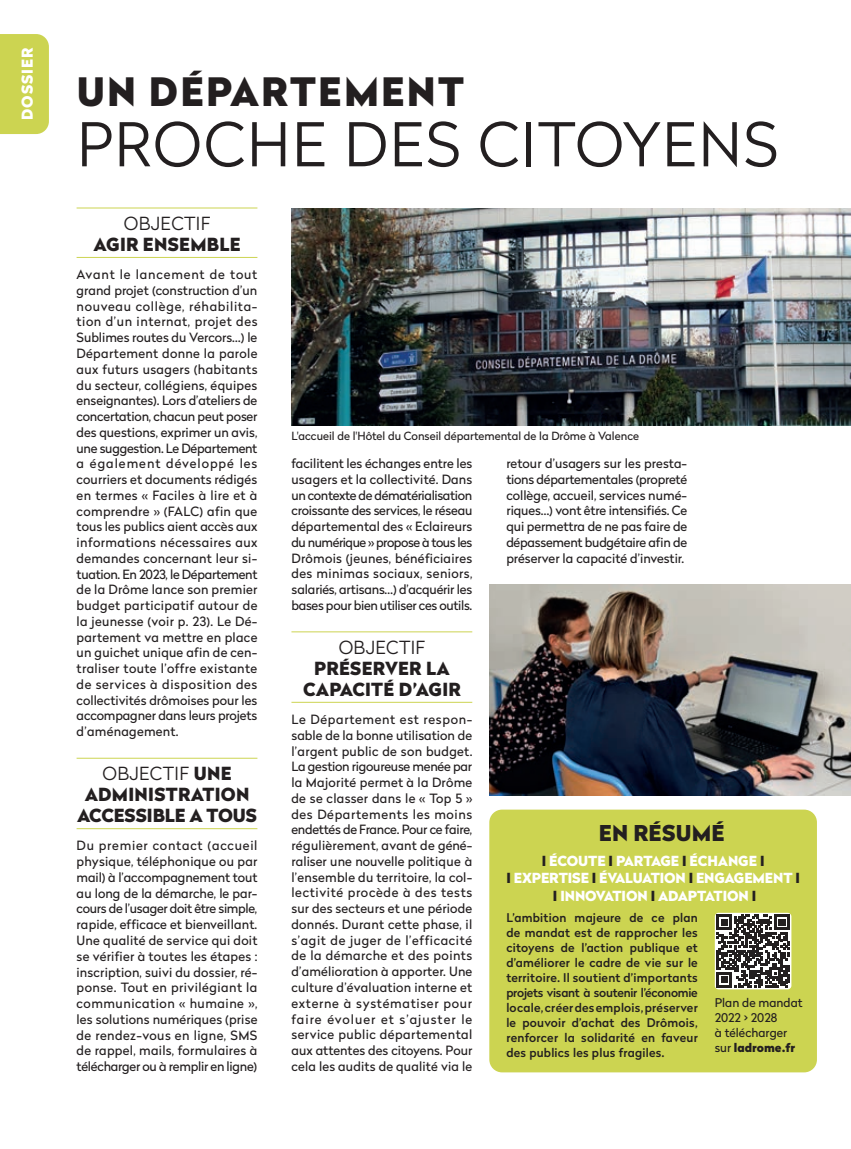
<style>
.page{position:relative;width:851px;height:1149px;background:#fff}
.page>*{position:absolute;margin:0;border:0;box-sizing:border-box;transform-origin:0 0}
.t1{font:300 60px "Radikal";letter-spacing:.025em;color:#231f20}
.t2{font:900 39px "Radikal";letter-spacing:.055em;color:#231f20}
.t3{font:900 21.75px "Radikal";letter-spacing:.01em;color:#231f20}
.t4{font:900 18px/21px "Radikal";letter-spacing:.015em;color:#231f20;text-align:center}
.t5{font:300 18px "Radikal";letter-spacing:.015em;color:#231f20}
.t6{font:900 15px "Radikal";letter-spacing:.055em;color:#fff}
.t7{font:900 13.8px/17.2px "Radikal";letter-spacing:-.01em;color:#fff;text-align:center}
.t8{font:12.75px/15.8px "Radikal";letter-spacing:-.01em;color:#231f20;text-align:justify}
.t9{font:500 12px/15px "Radikal";letter-spacing:.02em;color:#231f20;text-align:justify}
.t10{font:12px/15px "Radikal";color:#231f20}
.t11{font:11.25px "Radikal";color:#231f20}
.s1{font-weight:300}
.s2{color:#231f20}
.s3{font-weight:900}
</style>
<div class="page">
<div style="left:0;top:34px;width:49px;height:100px;background:#ccd451"></div>
<hr style="left:77px;top:207px;width:180px;height:1px;background:#ccd451">
<hr style="left:77px;top:257px;width:180px;height:1px;background:#ccd451">
<hr style="left:77px;top:757px;width:180px;height:1px;background:#ccd451">
<hr style="left:77px;top:828px;width:180px;height:1px;background:#ccd451">
<hr style="left:291px;top:631px;width:181px;height:1px;background:#ccd451">
<hr style="left:291px;top:701px;width:181px;height:1px;background:#ccd451">
<img style="left:291px;top:208px;width:559px;height:217px">
<img style="left:489px;top:584px;width:361px;height:210px">
<div style="left:489px;top:809px;width:327px;height:262px;background:#ccd451;border-radius:13px"></div>
<svg style="left:714px;top:912px;width:77px;height:77px"></svg>
<svg style="left:716px;top:914px;width:73px;height:73px;background:#6d6b6b"></svg>
<p class="t6" style="left:16px;top:120px;width:73px;rotate:-90deg">DOSSIER</p>
<h2 class="t2" style="left:77px;top:63px;width:388px">UN DÉPARTEMENT</h2>
<h1 class="t1" style="left:77px;top:102px;width:703px">PROCHE DES CITOYENS</h1>
<h3 class="t5" style="left:124px;top:210px;width:88px">OBJECTIF</h3>
<h3 class="t4" style="left:93px;top:232px;width:149px">AGIR ENSEMBLE</h3>
<p class="t8" style="left:77px;top:266px;width:182px">Avant le lancement de tout grand projet (construction d’un nouveau collège, réhabilita&shy;tion d’un internat, projet des Sublimes routes du Vercors…) le Département donne la parole aux futurs usagers (habitants du secteur, collégiens, équipes enseignantes). Lors d’ateliers de concertation, chacun peut poser des questions, exprimer un avis, une suggestion. Le Département a également développé les courriers et documents rédigés en termes « Faciles à lire et à comprendre » (FALC) afin que tous les publics aient accès aux informations nécessaires aux demandes concernant leur si&shy;tuation. En 2023, le Département de la Drôme lance son premier budget participatif autour de la jeunesse (voir p. 23). Le Dé&shy;partement va mettre en place un guichet unique afin de cen&shy;traliser toute l’offre existante de services à disposition des collectivités drômoises pour les accompagner dans leurs projets d’aménagement.</p>
<h3 class="t4" style="left:77px;top:761px;width:181px"><span class="s1">OBJECTIF</span> UNE<br>ADMINISTRATION<br>ACCESSIBLE A TOUS</h3>
<p class="t8" style="left:77px;top:837px;width:182px">Du premier contact (accueil physique, téléphonique ou par mail) à l’accompagnement tout au long de la démarche, le par&shy;cours de l’usager doit être simple, rapide, efficace et bienveillant.<br>Une qualité de service qui doit se vérifier à toutes les étapes : inscription, suivi du dossier, ré&shy;ponse. Tout en privilégiant la communication « humaine », les solutions numériques (prise de rendez-vous en ligne, SMS de rappel, mails, formulaires à télécharger ou à remplir en ligne)</p>
<p class="t11" style="left:291px;top:428px;width:349px">L'accueil de l'Hôtel du Conseil départemental de la Drôme à Valence</p>
<p class="t8" style="left:291px;top:455px;width:182px">facilitent les échanges entre les usagers et la collectivité. Dans un contexte de dématérialisation croissante des services, le réseau départemental des « Eclaireurs du numérique » propose à tous les Drômois (jeunes, bénéficiaires des minimas sociaux, seniors, salariés, artisans…) d’acquérir les bases pour bien utiliser ces outils.</p>
<h3 class="t5" style="left:338px;top:634px;width:88px">OBJECTIF</h3>
<h3 class="t4" style="left:303px;top:656px;width:159px">PRÉSERVER LA<br>CAPACITÉ D’AGIR</h3>
<p class="t8" style="left:291px;top:711px;width:182px">Le Département est respon&shy;sable de la bonne utilisation de l’argent public de son budget.<br>La gestion rigoureuse menée par la Majorité permet à la Drôme de se classer dans le « Top 5 » des Départements les moins endettés de France. Pour ce faire, régulièrement, avant de géné&shy;raliser une nouvelle politique à l’ensemble du territoire, la col&shy;lectivité procède à des tests sur des secteurs et une période donnés. Durant cette phase, il s’agit de juger de l’efficacité de la démarche et des points d’amélioration à apporter. Une culture d’évaluation interne et externe à systématiser pour faire évoluer et s’ajuster le service public départemental aux attentes des citoyens. Pour cela les audits de qualité via le</p>
<p class="t8" style="left:506px;top:455px;width:182px">retour d’usagers sur les presta&shy;tions départementales (propreté collège, accueil, services numé&shy;riques…) vont être intensifiés. Ce qui permettra de ne pas faire de dépassement budgétaire afin de préserver la capacité d’investir.</p>
<h3 class="t3" style="left:598px;top:816px;width:127px">EN RÉSUMÉ</h3>
<p class="t7" style="left:506px;top:851px;width:295px"><span class="s2">I</span> ÉCOUTE <span class="s2">I</span> PARTAGE <span class="s2">I</span> ÉCHANGE <span class="s2">I<br>I</span> EXPERTISE <span class="s2">I</span> ÉVALUATION <span class="s2">I</span> ENGAGEMENT <span class="s2">I<br>I</span> INNOVATION <span class="s2">I</span> ADAPTATION <span class="s2">I</span></p>
<p class="t9" style="left:506px;top:909px;width:193px">L’ambition majeure de ce plan de mandat est de rapprocher les citoyens de l’action publique et d’améliorer le cadre de vie sur le territoire. Il soutient d’importants projets visant à soutenir l’économie locale, créer des emplois, préserver le pouvoir d’achat des Drômois, renforcer la solidarité en faveur des publics les plus fragiles.</p>
<p class="t10" style="left:714px;top:994px;width:89px">Plan de mandat<br>2022 &gt; 2028<br>à télécharger sur <span class="s3">ladrome.fr</span></p>
</div>
